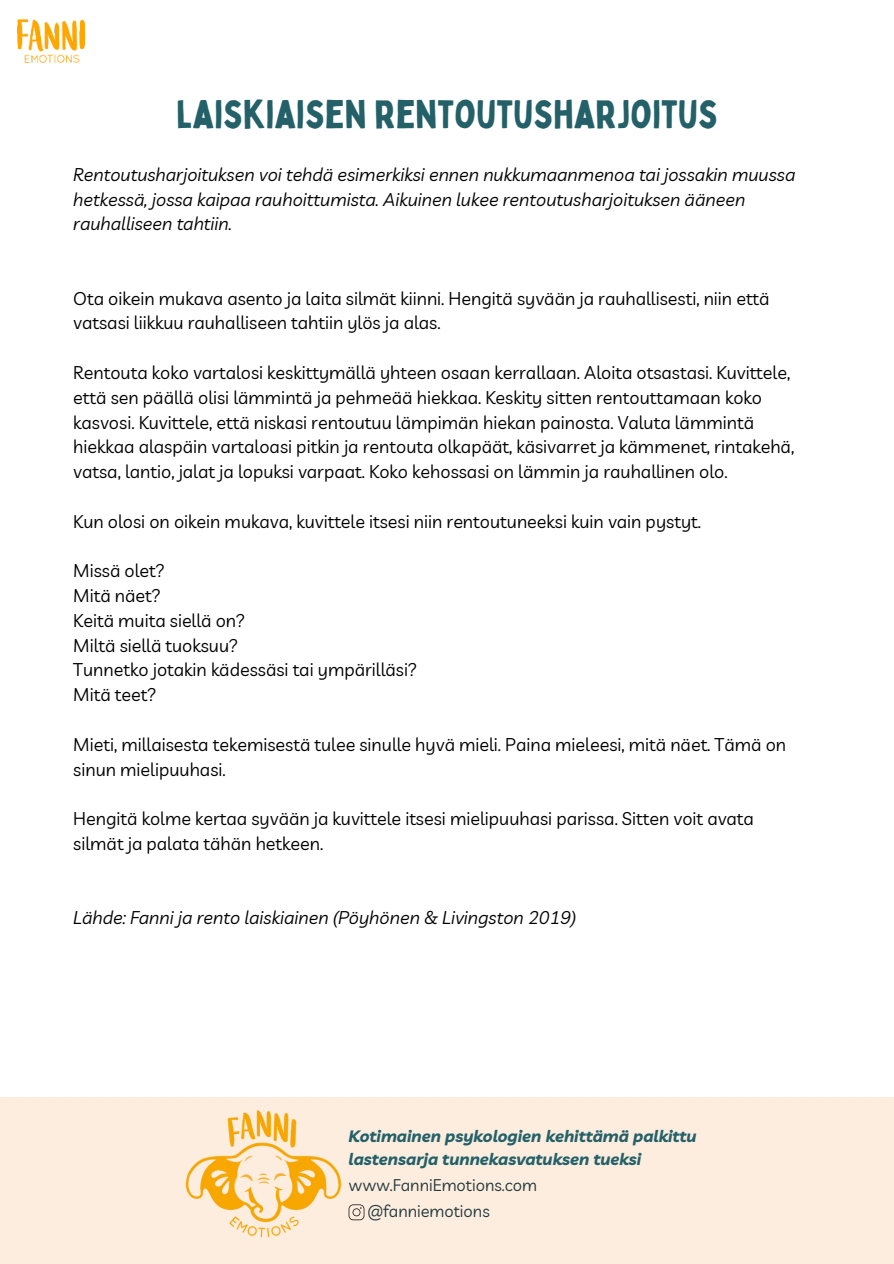
<style>
.page{position:relative;width:894px;height:1264px;background:#fff}
.page>*{position:absolute;margin:0;border:0;box-sizing:border-box;transform-origin:0 0}
.t1{font:39px "Bobby Jones";color:#246068}
.t2{font:18px/24.8px "Livvic";color:#000}
.t3{font:italic 18px/24.8px "Livvic";color:#000}
.t4{font:italic 700 16.5px/22.5px "Livvic";color:#246068}
.t5{font:16.5px/26px "Livvic";color:#23383b}
</style>
<div class="page">
<img style="left:17px;top:19px;width:68px;height:44px">
<div style="left:0;top:1096px;width:893px;height:167px;background:#fceddf"></div>
<img style="left:185px;top:1110px;width:157px;height:128px">
<svg style="left:348px;top:1204px;width:16px;height:16px"></svg>
<h1 class="t1" style="left:176px;top:88px;width:543px">LAISKIAISEN RENTOUTUSHARJOITUS</h1>
<p class="t3" style="left:73px;top:161px;width:723px">Rentoutusharjoituksen voi tehdä esimerkiksi ennen nukkumaanmenoa tai jossakin muussa hetkessä, jossa kaipaa rauhoittumista. Aikuinen lukee rentoutusharjoituksen ääneen rauhalliseen tahtiin.</p>
<p class="t2" style="left:73px;top:285px;width:697px">Ota oikein mukava asento ja laita silmät kiinni. Hengitä syvään ja rauhallisesti, niin että vatsasi liikkuu rauhalliseen tahtiin ylös ja alas.</p>
<p class="t2" style="left:73px;top:359px;width:722px">Rentouta koko vartalosi keskittymällä yhteen osaan kerrallaan. Aloita otsastasi. Kuvittele, että sen päällä olisi lämmintä ja pehmeää hiekkaa. Keskity sitten rentouttamaan koko kasvosi. Kuvittele, että niskasi rentoutuu lämpimän hiekan painosta. Valuta lämmintä hiekkaa alaspäin vartaloasi pitkin ja rentouta olkapäät, käsivarret ja kämmenet, rintakehä, vatsa, lantio, jalat ja lopuksi varpaat. Koko kehossasi on lämmin ja rauhallinen olo.</p>
<p class="t2" style="left:73px;top:508px;width:629px">Kun olosi on oikein mukava, kuvittele itsesi niin rentoutuneeksi kuin vain pystyt.</p>
<p class="t2" style="left:73px;top:557px;width:345px">Missä olet?<br>Mitä näet?<br>Keitä muita siellä on?<br>Miltä siellä tuoksuu?<br>Tunnetko jotakin kädessäsi tai ympärilläsi?<br>Mitä teet?</p>
<p class="t2" style="left:73px;top:731px;width:714px">Mieti, millaisesta tekemisestä tulee sinulle hyvä mieli. Paina mieleesi, mitä näet. Tämä on sinun mielipuuhasi.</p>
<p class="t2" style="left:73px;top:805px;width:682px">Hengitä kolme kertaa syvään ja kuvittele itsesi mielipuuhasi parissa. Sitten voit avata silmät ja palata tähän hetkeen.</p>
<p class="t3" style="left:73px;top:904px;width:504px">Lähde: Fanni ja rento laiskiainen (Pöyhönen &amp; Livingston 2019)</p>
<p class="t4" style="left:348px;top:1123px;width:349px">Kotimainen psykologien kehittämä palkittu lastensarja tunnekasvatuksen tueksi</p>
<p class="t5" style="left:367px;top:1171px;width:171px;text-indent:-19px">www.FanniEmotions.com @fanniemotions</p>
</div>
